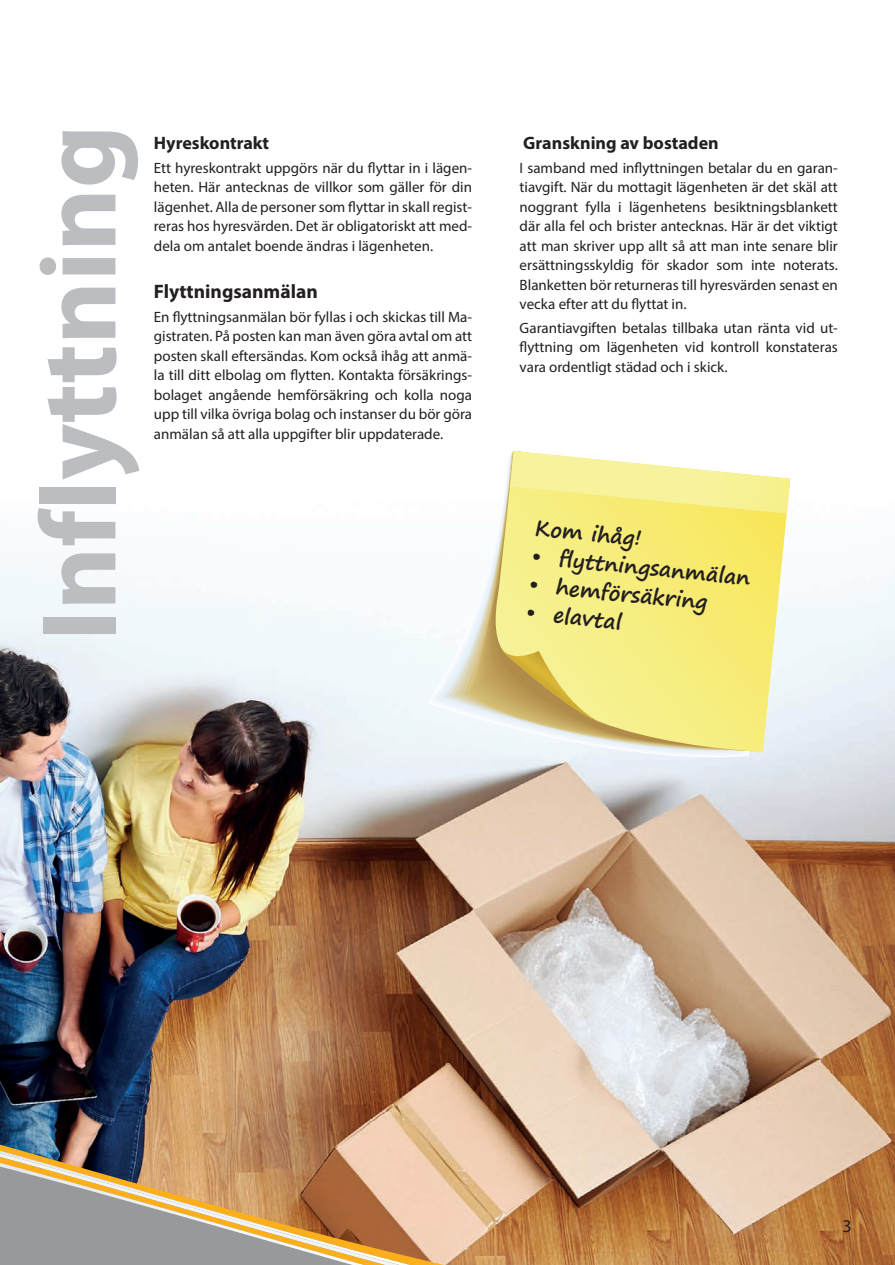
<style>
.page{position:relative;width:895px;height:1265px;background:#fff}
.page>*{position:absolute;margin:0;border:0;box-sizing:border-box;transform-origin:0 0}
.t1{font:700 108px "Myriad Hebrew";color:#bcbdc0}
.t2{font:700 21px "Segoe Print";color:#231f20}
.t3{font:700 19.5px "Myriad Hebrew";color:#231f20}
.t4{font:700 18px "Myriad Hebrew";color:#231f20}
.t5{font:18px "Myriad Pro";color:#231f20}
.t6{font:15px/19.5px "Myriad Pro";color:#231f20;text-align:justify}
</style>
<div class="page">
<img style="left:0;top:450px;width:894px;height:549px">
<img style="left:0;top:999px;width:894px;height:31px">
<img style="left:0;top:1030px;width:894px;height:7px">
<img style="left:0;top:1037px;width:894px;height:227px">
<svg style="left:0;top:1157px;width:438px;height:107px;background:#b99c7e"></svg>
<svg style="left:439px;top:455px;width:333px;height:310px;fill:#edf4f9"></svg>
<svg style="left:444px;top:454px;width:331px;height:307px;fill:#eff6f9"></svg>
<svg style="left:449px;top:453px;width:328px;height:305px;fill:#f2f8fa"></svg>
<svg style="left:454px;top:453px;width:325px;height:302px"></svg>
<svg style="left:488px;top:451px;width:302px;height:301px;background:#f3ea8d"></svg>
<svg style="left:500px;top:647px;width:99px;height:74px;background:#d7c26b"></svg>
<svg style="left:510px;top:451px;width:280px;height:62px"></svg>
<h1 class="t1" style="left:18px;top:641px;width:518px;rotate:-90deg">Inflyttning</h1>
<p class="t4" style="left:154px;top:133px;width:117px">Hyreskontrakt</p>
<p class="t6" style="left:154px;top:157px;width:320px">Ett hyreskontrakt uppgörs när du flyttar in i lägen&shy;heten. Här antecknas de villkor som gäller för din lägenhet. Alla de personer som flyttar in skall regist&shy;reras hos hyresvärden. Det är obligatoriskt att med&shy;dela om antalet boende ändras i lägenheten.</p>
<h3 class="t3" style="left:154px;top:280px;width:165px">Flyttningsanmälan</h3>
<p class="t6" style="left:154px;top:307px;width:320px">En flyttningsanmälan bör fyllas i och skickas till Ma&shy;gistraten. På posten kan man även göra avtal om att posten skall eftersändas. Kom också ihåg att anmä&shy;la till ditt elbolag om flytten. Kontakta försäkrings&shy;bolaget angående hemförsäkring och kolla noga upp till vilka övriga bolag och instanser du bör göra anmälan så att alla uppgifter blir uppdaterade.</p>
<p class="t4" style="left:523px;top:133px;width:197px">Granskning av bostaden</p>
<p class="t6" style="left:519px;top:157px;width:319px">I samband med inflyttningen betalar du en garan&shy;tiavgift. När du mottagit lägenheten är det skäl att noggrant fylla i lägenhetens besiktningsblankett där alla fel och brister antecknas. Här är det viktigt att man skriver upp allt så att man inte senare blir ersättningsskyldig för skador som inte noterats.<br>Blanketten bör returneras till hyresvärden senast en vecka efter att du flyttat in.</p>
<p class="t6" style="left:519px;top:318px;width:319px">Garantiavgiften betalas tillbaka utan ränta vid ut&shy;flyttning om lägenheten vid kontroll konstateras vara ordentligt städad och i skick.</p>
<h2 class="t2" style="left:537px;top:508px;width:108px;rotate:6deg">Kom ihåg!</h2>
<h2 class="t2" style="left:534px;top:536px;width:221px;rotate:6deg">• fl yttningsanmälan</h2>
<h2 class="t2" style="left:531px;top:564px;width:180px;rotate:6deg">• hemförsäkring</h2>
<h2 class="t2" style="left:528px;top:593px;width:97px;rotate:6deg">• elavtal</h2>
<p class="t5" style="left:842px;top:1214px;width:11px">3</p>
</div>
